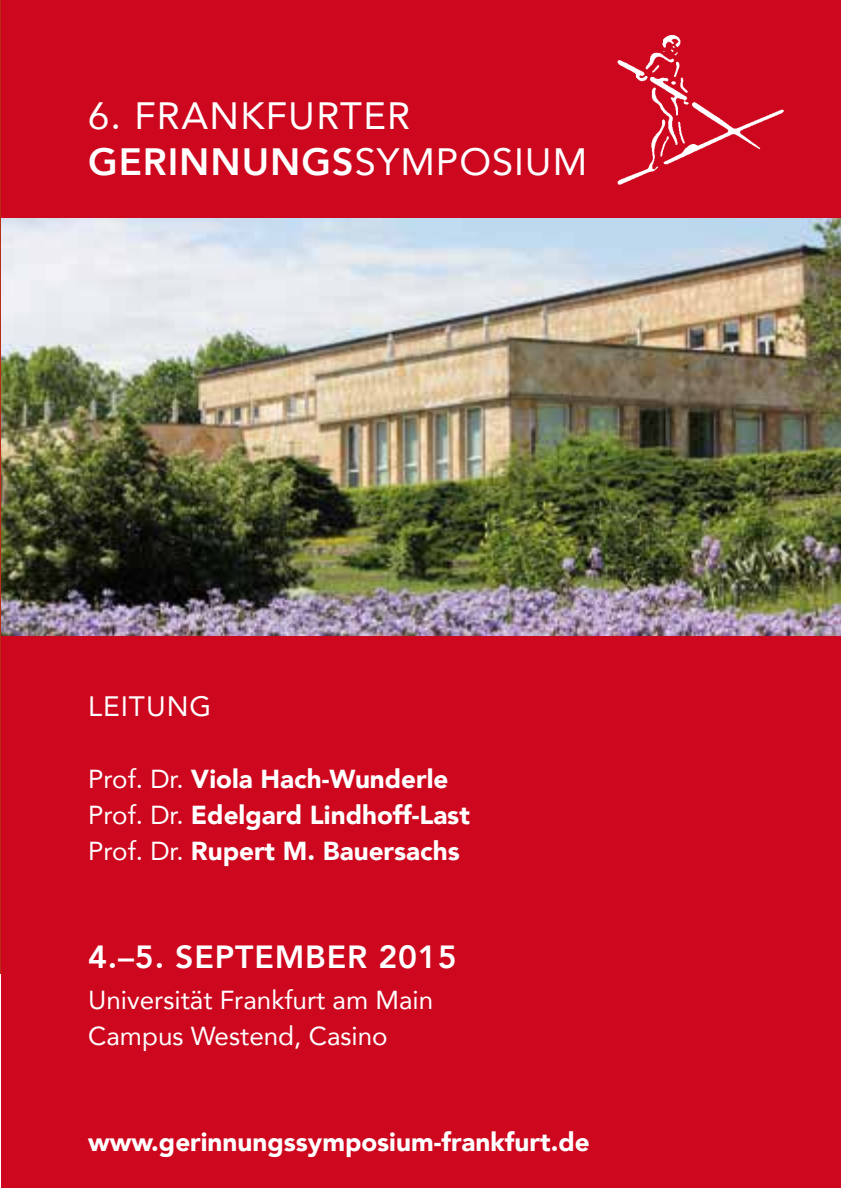
<style>
.page{position:relative;width:841px;height:1188px;background:#fff}
.page>*{position:absolute;margin:0;border:0;box-sizing:border-box;transform-origin:0 0}
.t1{font:38px/45.6px "Avenir";letter-spacing:.035em;color:#fff}
.t2{font:800 32px "Avenir";letter-spacing:.025em;color:#fff}
.t3{font:28px "Avenir";letter-spacing:.035em;color:#fff}
.t4{font:900 26px/36px "Avenir";color:#fff}
.t5{font:26px/36px "Avenir";color:#fff}
.s1{font-weight:800}
.s2{font-weight:400}
</style>
<div class="page">
<hr style="left:0;top:0;width:1px;height:1188px;background:#b92d16">
<svg style="left:0;top:974px;width:1px;height:214px"></svg>
<div style="left:1px;top:0;width:839px;height:1188px;background:#cd071e"></div>
<img style="left:617px;top:35px;width:167px;height:150px">
<img style="left:1px;top:219px;width:839px;height:416px">
<h1 class="t1" style="left:88px;top:92px;width:500px">6. FRANKFURTER<br><span class="s1">GERINNUNGS</span>SYMPOSIUM</h1>
<p class="t3" style="left:88px;top:683px;width:125px">LEITUNG</p>
<p class="t4" style="left:88px;top:760px;width:383px"><span class="s2">Prof. Dr.</span> Viola Hach-Wunderle<br><span class="s2">Prof. Dr.</span> Edelgard Lindhoff-Last<br><span class="s2">Prof. Dr.</span> Rupert M. Bauersachs</p>
<p class="t2" style="left:88px;top:932px;width:370px">4.–5. SEPTEMBER 2015</p>
<p class="t5" style="left:88px;top:981px;width:346px">Universität Frankfurt am Main<br>Campus Westend, Casino</p>
<p class="t4" style="left:88px;top:1123px;width:503px">www.gerinnungssymposium-frankfurt.de</p>
</div>
